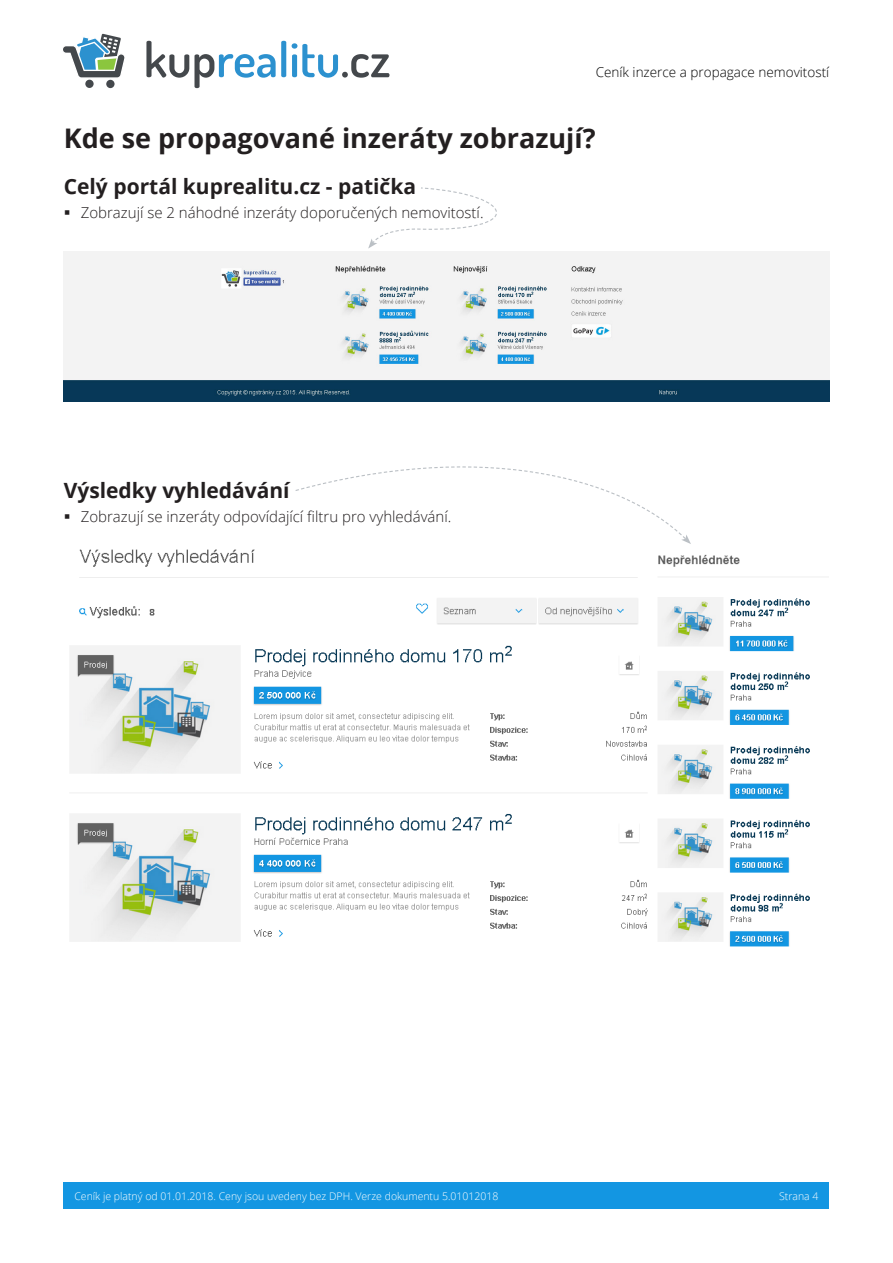
<style>
.page{position:relative;width:893px;height:1263px;background:#fff}
.page>*{position:absolute;margin:0;border:0;box-sizing:border-box;transform-origin:0 0}
.Styl_odstavce2{font:700 27px "Open Sans";color:#231f20}
.t1{font:700 21px "Open Sans";color:#231f20}
.t2{font:300 15px "Open Sans";color:#231f20}
.t3{font:300 13.5px "Open Sans";color:#000}
.t4{font:300 10.5px "Open Sans";color:#fff}
</style>
<div class="page">
<svg style="left:63px;top:33px;width:62px;height:45px"></svg>
<div style="left:85px;top:80px;width:9px;height:8px;background:#44484c;border-radius:50%"></div>
<div style="left:106px;top:80px;width:9px;height:8px;background:#44484c;border-radius:50%"></div>
<svg style="left:146px;top:41px;width:140px;height:47px"></svg>
<svg style="left:292px;top:43px;width:97px;height:35px"></svg>
<div style="left:64px;top:1182px;width:765px;height:27px;background:#1396e2"></div>
<svg style="left:368px;top:187px;width:129px;height:62px"></svg>
<img style="left:64px;top:252px;width:765px;height:149px">
<img style="left:70px;top:549px;width:740px;height:398px">
<svg style="left:295px;top:466px;width:396px;height:78px"></svg>
<p class="t3" style="left:596px;top:63px;width:235px">Ceník inzerce a propagace nemovitostí</p>
<p class="Styl_odstavce2" style="left:64px;top:119px;width:533px">Kde se propagované inzeráty zobrazují?</p>
<p class="t1" style="left:64px;top:172px;width:354px">Celý portál kuprealitu.cz - patička</p>
<p class="t2" style="left:81px;top:202px;width:404px">Zobrazují se 2 náhodné inzeráty doporučených nemovitostí.</p>
<p class="t1" style="left:64px;top:476px;width:227px">Výsledky vyhledávání</p>
<p class="t2" style="left:81px;top:506px;width:372px">Zobrazují se inzeráty odpovídající filtru pro vyhledávání.</p>
<p class="t4" style="left:74px;top:1189px;width:426px">Ceník je platný od 01.01.2018. Ceny jsou uvedeny bez DPH. Verze dokumentu 5.01012018</p>
<p class="t4" style="left:779px;top:1189px;width:41px">Strana 4</p>
</div>
